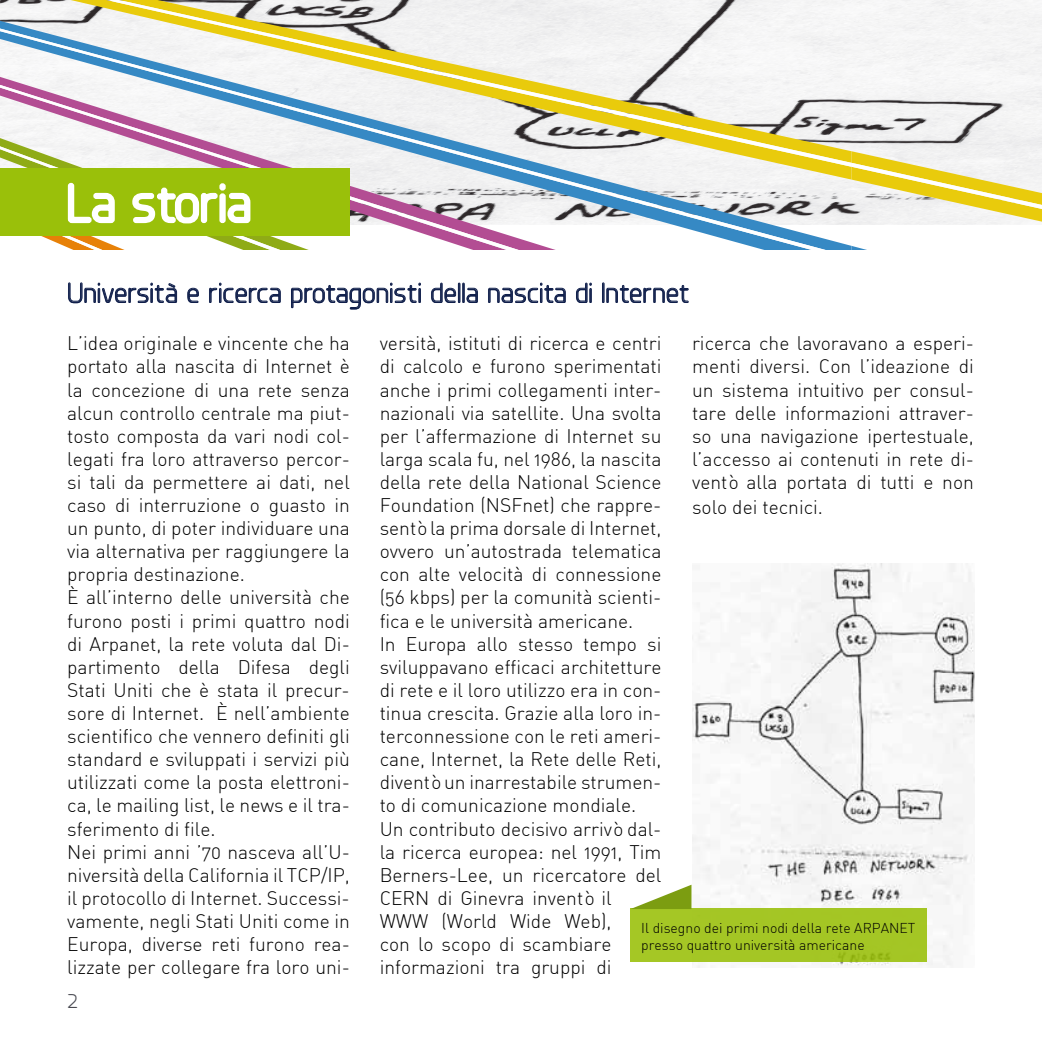
<style>
.page{position:relative;width:1042px;height:1042px;background:#fff}
.page>*{position:absolute;margin:0;border:0;box-sizing:border-box;transform-origin:0 0}
.t1{font:28px "Planer";color:#101f4b}
.t2{font:21px "Planer";color:#494a52}
.t3{font:300 19.25px/23.1px "DIN Alternate";color:#000}
.t4{font:300 14px/16.8px "DIN Alternate";color:#000}
</style>
<div class="page">
<svg style="left:68px;top:282px;width:109px;height:22px"></svg>
<svg style="left:187px;top:287px;width:12px;height:16px"></svg>
<svg style="left:209px;top:283px;width:72px;height:20px"></svg>
<svg style="left:291px;top:283px;width:130px;height:27px"></svg>
<svg style="left:431px;top:282px;width:25px;height:21px"></svg>
<div style="left:458px;top:283px;width:2px;height:20px;border:1px solid #101f4b"></div>
<div style="left:462px;top:283px;width:3px;height:20px;border:1px solid #101f4b"></div>
<svg style="left:466px;top:287px;width:12px;height:16px"></svg>
<svg style="left:488px;top:283px;width:78px;height:20px"></svg>
<svg style="left:576px;top:282px;width:16px;height:21px"></svg>
<div style="left:602px;top:282px;width:2px;height:21px;border:1px solid #101f4b"></div>
<svg style="left:606px;top:285px;width:83px;height:18px"></svg>
<img style="left:851px;top:0;width:191px;height:151px">
<svg style="left:851px;top:151px;width:191px;height:99px"></svg>
<svg style="left:0;top:0;width:851px;height:35px;fill:#f1f1f1"></svg>
<svg style="left:0;top:35px;width:851px;height:63px;fill:#f3f3f4"></svg>
<svg style="left:0;top:98px;width:851px;height:24px;fill:#f1f1f2"></svg>
<svg style="left:0;top:122px;width:851px;height:50px;fill:#f0f0f1"></svg>
<svg style="left:0;top:172px;width:851px;height:78px"></svg>
<div style="left:0;top:168px;width:350px;height:67px;background:#9ac00a"></div>
<svg style="left:67px;top:182px;width:48px;height:42px"></svg>
<svg style="left:132px;top:187px;width:86px;height:37px"></svg>
<div style="left:219px;top:193px;width:7px;height:30px;border:4px solid #fff"></div>
<div style="left:219px;top:183px;width:7px;height:8px;border:4px solid #fff"></div>
<svg style="left:227px;top:192px;width:24px;height:32px"></svg>
<img style="left:692px;top:564px;width:283px;height:403px">
<div style="left:630px;top:908px;width:297px;height:54px;background:#a4c624"></div>
<svg style="left:631px;top:885px;width:60px;height:24px"></svg>
<h1 class="t1" style="left:67px;top:276px;width:624px">Università e ricerca protagonisti della nascita di Internet</h1>
<p class="t3" style="left:67px;top:332px;width:284px">L’idea originale e vincente che ha portato alla nascita di Internet è la concezione di una rete senza alcun controllo centrale ma piut&shy;tosto composta da vari nodi col&shy;legati fra loro attraverso percor&shy;si tali da permettere ai dati, nel caso di interruzione o guasto in un punto, di poter individuare una via alternativa per raggiungere la propria destinazione.<br>È all’interno delle università che furono posti i primi quattro nodi di Arpanet, la rete voluta dal Di&shy;partimento della Difesa degli Stati Uniti che è stata il precur&shy;sore di Internet. È nell’ambiente scientifico che vennero definiti gli standard e sviluppati i servizi più utilizzati come la posta elettroni&shy;ca, le mailing list, le news e il tra&shy;sferimento di file.<br>Nei primi anni ’70 nasceva all’U&shy;niversità della California il TCP/IP, il protocollo di Internet. Successi&shy;vamente, negli Stati Uniti come in Europa, diverse reti furono rea&shy;lizzate per collegare fra loro uni-</p>
<p class="t3" style="left:380px;top:332px;width:283px">versità, istituti di ricerca e centri di calcolo e furono sperimentati anche i primi collegamenti inter&shy;nazionali via satellite. Una svolta per l’affermazione di Internet su larga scala fu, nel 1986, la nascita della rete della National Science<br>Foundation (NSFnet) che rappre&shy;sentò la prima dorsale di Internet, ovvero un’autostrada telematica con alte velocità di connessione (56 kbps) per la comunità scienti&shy;fica e le università americane.<br>In Europa allo stesso tempo si sviluppavano efficaci architetture di rete e il loro utilizzo era in con&shy;tinua crescita. Grazie alla loro in&shy;terconnessione con le reti ameri&shy;cane, Internet, la Rete delle Reti, diventò un inarrestabile strumen&shy;to di comunicazione mondiale.<br>Un contributo decisivo arrivò dal&shy;la ricerca europea: nel 1991, Tim<br>Berners-Lee, un ricercatore del<br>CERN di Ginevra inventò il<br>WWW (World Wide Web),<br>con lo scopo di scambiare informazioni tra gruppi di</p>
<p class="t3" style="left:692px;top:332px;width:283px;text-align:justify">ricerca che lavoravano a esperi&shy;menti diversi. Con l’ideazione di un sistema intuitivo per consul&shy;tare delle informazioni attraver&shy;so una navigazione ipertestuale, l’accesso ai contenuti in rete di&shy;ventò alla portata di tutti e non</p>
<p class="t3" style="left:692px;top:495px;width:132px">solo dei tecnici.</p>
<p class="t4" style="left:641px;top:919px;width:276px">Il disegno dei primi nodi della rete ARPANET presso quattro università americane</p>
<p class="t2" style="left:67px;top:989px;width:13px">2</p>
</div>
